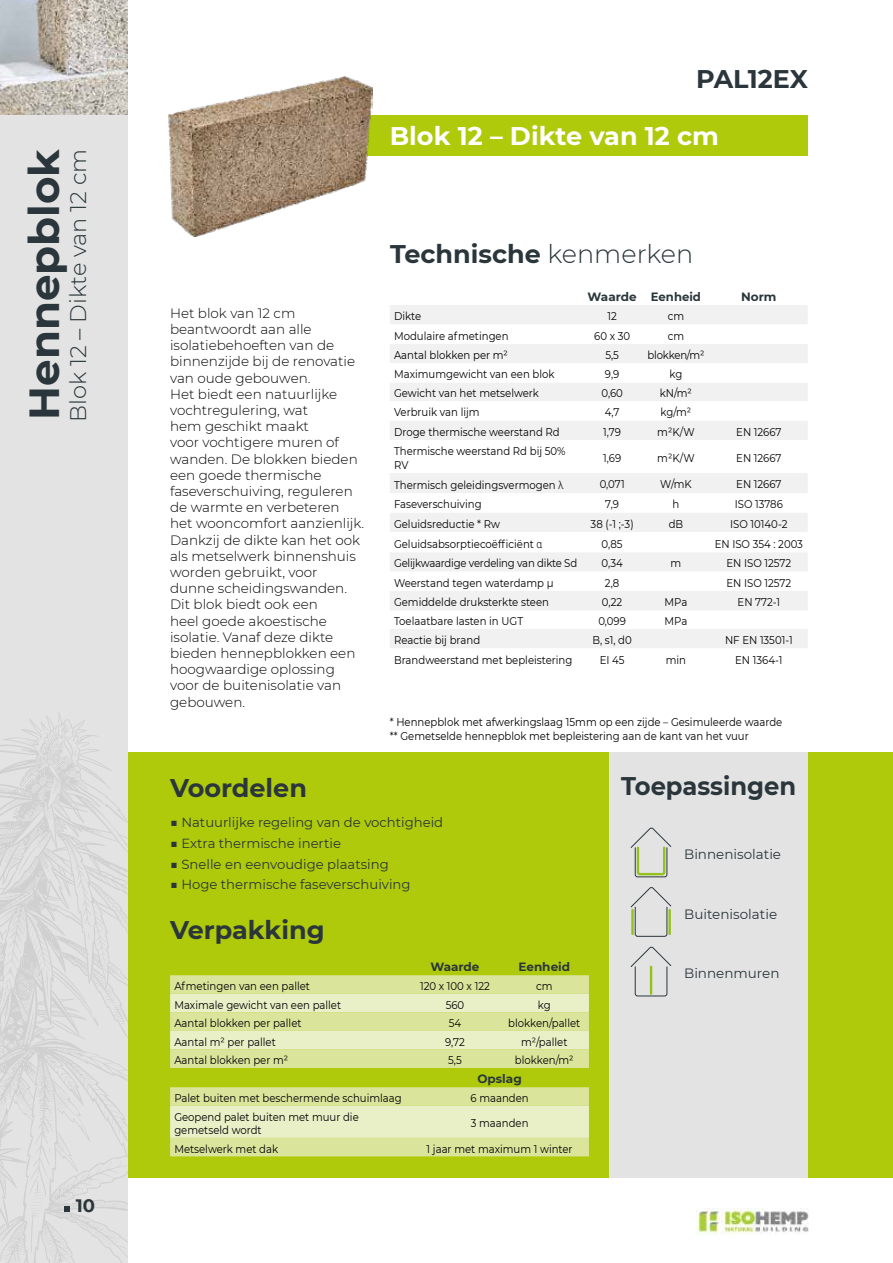
<style>
.page{position:relative;width:893px;height:1263px;background:#fff}
.page>*{position:absolute;margin:0;border:0;box-sizing:border-box;transform-origin:0 0}
.t1{font:700 42px "Montserrat";color:#2a363b}
.t2{font:700 25.5px "Montserrat";color:#2a363b}
.t3{font:700 25.5px "Montserrat";color:#fff}
.t4{font:700 25.5px "Montserrat";color:#2a363b;scale:.95 1}
.t5{font:300 22.5px "Montserrat";color:#2a363b}
.t6{font:700 18px "Montserrat";color:#2a363b}
.t7{font:300 13.5px/16.2px "Montserrat";color:#000}
.t8{font:13.5px "Montserrat";color:#2a363b}
.t9{font:13.2px "Montserrat";color:#2a363b}
.t10{font:700 12px "Montserrat";color:#2a363b}
.t11{font:11.25px/13.5px "Montserrat";color:#000;scale:.9 1}
.t12{font:11.25px "Montserrat";letter-spacing:-.02em;color:#000;scale:.9 1}
.s1{font-weight:300}
.s2{font-family:"Roboto";font-weight:300}
</style>
<div class="page">
<div style="left:128px;top:753px;width:765px;height:425px;background:#afca0b"></div>
<div style="left:609px;top:753px;width:199px;height:425px;background:#e3e3e3"></div>
<div style="left:362px;top:115px;width:446px;height:40px;background:#afca0b"></div>
<img style="left:168px;top:76px;width:204px;height:161px">
<div style="left:170px;top:975px;width:419px;height:181px;background:#dae49b"></div>
<svg style="left:170px;top:994px;width:419px;height:144px;background:#dbe59b"></svg>
<svg style="left:631px;top:828px;width:40px;height:50px"></svg>
<svg style="left:631px;top:887px;width:40px;height:50px"></svg>
<svg style="left:631px;top:946px;width:40px;height:51px"></svg>
<div style="left:390px;top:305px;width:418px;height:19px;background:#f1f1f1"></div>
<svg style="left:390px;top:344px;width:418px;height:304px;fill:#f6f6f6"></svg>
<div style="left:0;top:0;width:128px;height:1263px;background:#e3e3e3"></div>
<svg style="left:0;top:712px;width:128px;height:551px"></svg>
<img style="left:0;top:0;width:128px;height:115px">
<svg style="left:64px;top:1206px;width:6px;height:6px"></svg>
<img style="left:697px;top:1208px;width:112px;height:28px">
<h1 class="t1" style="left:14px;top:420px;width:273px;rotate:-90deg">Hennepblok</h1>
<h3 class="t5" style="left:63px;top:422px;width:274px;rotate:-90deg">Blok 12 – Dikte van 12 cm</h3>
<h3 class="t6" style="left:76px;top:1192px;width:21px">10</h3>
<h2 class="t2" style="left:696px;top:61px;width:113px">PAL12EX</h2>
<h2 class="t3" style="left:390px;top:117px;width:331px">Blok 12 – Dikte van 12 cm</h2>
<h2 class="t2" style="left:390px;top:235px;width:305px">Technische <span class="s1">kenmerken</span></h2>
<p class="t7" style="left:170px;top:304px;width:196px">Het blok van 12 cm beantwoordt aan alle isolatiebehoeften van de binnenzijde bij de renovatie van oude gebouwen.<br>Het biedt een natuurlijke vochtregulering, wat<br>hem geschikt maakt<br>voor vochtigere muren of wanden. De blokken bieden een goede thermische faseverschuiving, reguleren de warmte en verbeteren het wooncomfort aanzienlijk.<br>Dankzij de dikte kan het ook als metselwerk binnenshuis worden gebruikt, voor dunne scheidingswanden.<br>Dit blok biedt ook een<br>heel goede akoestische isolatie. Vanaf deze dikte bieden hennepblokken een hoogwaardige oplossing voor de buitenisolatie van gebouwen.</p>
<p class="t10" style="left:588px;top:288px;width:115px">Waarde Eenheid</p>
<p class="t10" style="left:741px;top:288px;width:37px">Norm</p>
<p class="t11" style="left:394px;top:309px;width:32px">Dikte</p>
<p class="t11" style="left:607px;top:309px;width:12px">12</p>
<p class="t11" style="left:668px;top:309px;width:20px">cm</p>
<p class="t11" style="left:394px;top:328px;width:129px">Modulaire afmetingen</p>
<p class="t11" style="left:594px;top:328px;width:41px">60 x 30</p>
<p class="t11" style="left:668px;top:328px;width:20px">cm</p>
<p class="t11" style="left:394px;top:348px;width:128px">Aantal blokken per m²</p>
<p class="t11" style="left:605px;top:348px;width:17px">5,5</p>
<p class="t12" style="left:647px;top:347px;width:65px">blokken/m²</p>
<p class="t11" style="left:394px;top:367px;width:180px">Maximumgewicht van een blok</p>
<p class="t11" style="left:605px;top:367px;width:17px">9,9</p>
<p class="t11" style="left:669px;top:367px;width:16px">kg</p>
<p class="t11" style="left:394px;top:386px;width:163px">Gewicht van het metselwerk</p>
<p class="t11" style="left:601px;top:386px;width:25px">0,60</p>
<p class="t11" style="left:660px;top:386px;width:37px">kN/m²</p>
<p class="t11" style="left:394px;top:405px;width:97px">Verbruik van lijm</p>
<p class="t11" style="left:605px;top:405px;width:18px">4,7</p>
<p class="t11" style="left:661px;top:405px;width:36px">kg/m²</p>
<p class="t11" style="left:394px;top:425px;width:186px">Droge thermische weerstand Rd</p>
<p class="t11" style="left:603px;top:425px;width:21px">1,79</p>
<p class="t11" style="left:657px;top:425px;width:43px">m²K/W</p>
<p class="t11" style="left:736px;top:425px;width:52px">EN 12667</p>
<p class="t11" style="left:394px;top:444px;width:192px">Thermische weerstand Rd bij 50%<br>RV</p>
<p class="t11" style="left:603px;top:451px;width:22px">1,69</p>
<p class="t11" style="left:657px;top:451px;width:43px">m²K/W</p>
<p class="t11" style="left:736px;top:451px;width:52px">EN 12667</p>
<p class="t11" style="left:394px;top:478px;width:190px">Thermisch geleidingsvermogen <span class="s2">λ</span></p>
<p class="t11" style="left:600px;top:477px;width:29px">0,071</p>
<p class="t11" style="left:660px;top:477px;width:36px">W/mK</p>
<p class="t11" style="left:736px;top:477px;width:52px">EN 12667</p>
<p class="t11" style="left:394px;top:497px;width:99px">Faseverschuiving</p>
<p class="t11" style="left:605px;top:497px;width:17px">7,9</p>
<p class="t11" style="left:672px;top:497px;width:9px">h</p>
<p class="t11" style="left:735px;top:497px;width:55px">ISO 13786</p>
<p class="t11" style="left:394px;top:516px;width:119px">Geluidsreductie * Rw</p>
<p class="t11" style="left:591px;top:516px;width:49px">38 (-1 ;-3)</p>
<p class="t11" style="left:669px;top:516px;width:18px">dB</p>
<p class="t11" style="left:730px;top:516px;width:65px">ISO 10140-2</p>
<p class="t11" style="left:394px;top:537px;width:166px">Geluidsabsorptiecoëfficiënt <span class="s2">α</span></p>
<p class="t11" style="left:602px;top:536px;width:25px">0,85</p>
<p class="t11" style="left:715px;top:536px;width:100px">EN ISO 354 : 2003</p>
<p class="t12" style="left:394px;top:556px;width:205px">Gelijkwaardige verdeling van dikte Sd</p>
<p class="t11" style="left:601px;top:556px;width:25px">0,34</p>
<p class="t11" style="left:671px;top:556px;width:13px">m</p>
<p class="t11" style="left:726px;top:556px;width:73px">EN ISO 12572</p>
<p class="t11" style="left:394px;top:576px;width:179px">Weerstand tegen waterdamp μ</p>
<p class="t11" style="left:605px;top:576px;width:18px">2,8</p>
<p class="t11" style="left:726px;top:576px;width:73px">EN ISO 12572</p>
<p class="t11" style="left:394px;top:595px;width:174px">Gemiddelde druksterkte steen</p>
<p class="t11" style="left:602px;top:595px;width:24px">0,22</p>
<p class="t11" style="left:665px;top:595px;width:27px">MPa</p>
<p class="t11" style="left:737px;top:595px;width:49px">EN 772-1</p>
<p class="t11" style="left:394px;top:614px;width:145px">Toelaatbare lasten in UGT</p>
<p class="t11" style="left:598px;top:614px;width:32px">0,099</p>
<p class="t11" style="left:665px;top:614px;width:27px">MPa</p>
<p class="t11" style="left:394px;top:633px;width:97px">Reactie bij brand</p>
<p class="t11" style="left:592px;top:633px;width:45px">B, s1, d0</p>
<p class="t11" style="left:725px;top:633px;width:77px">NF EN 13501-1</p>
<p class="t11" style="left:394px;top:652px;width:200px">Brandweerstand met bepleistering</p>
<p class="t11" style="left:600px;top:652px;width:29px">EI 45</p>
<p class="t11" style="left:666px;top:652px;width:24px">min</p>
<p class="t11" style="left:735px;top:652px;width:54px">EN 1364-1</p>
<p class="t11" style="left:390px;top:715px;width:438px">* Hennepblok met afwerkingslaag 15mm op een zijde – Gesimuleerde waarde ** Gemetselde hennepblok met bepleistering aan de kant van het vuur</p>
<h2 class="t2" style="left:170px;top:769px;width:138px">Voordelen</h2>
<h2 class="t4" style="left:621px;top:767px;width:186px">Toepassingen</h2>
<p class="t9" style="left:170px;top:813px;width:275px">■ Natuurlijke regeling van de vochtigheid</p>
<p class="t9" style="left:170px;top:834px;width:172px">■ Extra thermische inertie</p>
<p class="t9" style="left:170px;top:855px;width:220px">■ Snelle en eenvoudige plaatsing</p>
<p class="t9" style="left:170px;top:876px;width:242px">■ Hoge thermische faseverschuiving</p>
<h2 class="t2" style="left:170px;top:911px;width:156px">Verpakking</h2>
<p class="t10" style="left:430px;top:958px;width:51px">Waarde</p>
<p class="t10" style="left:518px;top:958px;width:53px">Eenheid</p>
<p class="t11" style="left:174px;top:979px;width:152px">Afmetingen van een pallet</p>
<p class="t11" style="left:420px;top:979px;width:79px">120 x 100 x 122</p>
<p class="t11" style="left:536px;top:979px;width:20px">cm</p>
<p class="t11" style="left:174px;top:997px;width:187px">Maximale gewicht van een pallet</p>
<p class="t11" style="left:446px;top:997px;width:22px">560</p>
<p class="t11" style="left:538px;top:997px;width:16px">kg</p>
<p class="t11" style="left:174px;top:1016px;width:143px">Aantal blokken per pallet</p>
<p class="t11" style="left:449px;top:1016px;width:15px">54</p>
<p class="t11" style="left:508px;top:1016px;width:82px">blokken/pallet</p>
<p class="t11" style="left:174px;top:1034px;width:114px">Aantal m² per pallet</p>
<p class="t11" style="left:445px;top:1034px;width:23px">9,72</p>
<p class="t11" style="left:521px;top:1034px;width:53px">m²/pallet</p>
<p class="t11" style="left:174px;top:1053px;width:128px">Aantal blokken per m²</p>
<p class="t11" style="left:448px;top:1053px;width:17px">5,5</p>
<p class="t11" style="left:515px;top:1053px;width:67px">blokken/m²</p>
<p class="t10" style="left:477px;top:1070px;width:46px">Opslag</p>
<p class="t11" style="left:174px;top:1091px;width:254px">Palet buiten met beschermende schuimlaag</p>
<p class="t11" style="left:470px;top:1091px;width:66px">6 maanden</p>
<p class="t11" style="left:174px;top:1109px;width:206px">Geopend palet buiten met muur die gemetseld wordt</p>
<p class="t11" style="left:471px;top:1116px;width:66px">3 maanden</p>
<p class="t11" style="left:174px;top:1141px;width:117px">Metselwerk met dak</p>
<p class="t11" style="left:427px;top:1141px;width:164px">1 jaar met maximum 1 winter</p>
<p class="t8" style="left:684px;top:845px;width:98px">Binnenisolatie</p>
<p class="t8" style="left:684px;top:905px;width:94px">Buitenisolatie</p>
<p class="t8" style="left:684px;top:964px;width:97px">Binnenmuren</p>
</div>
